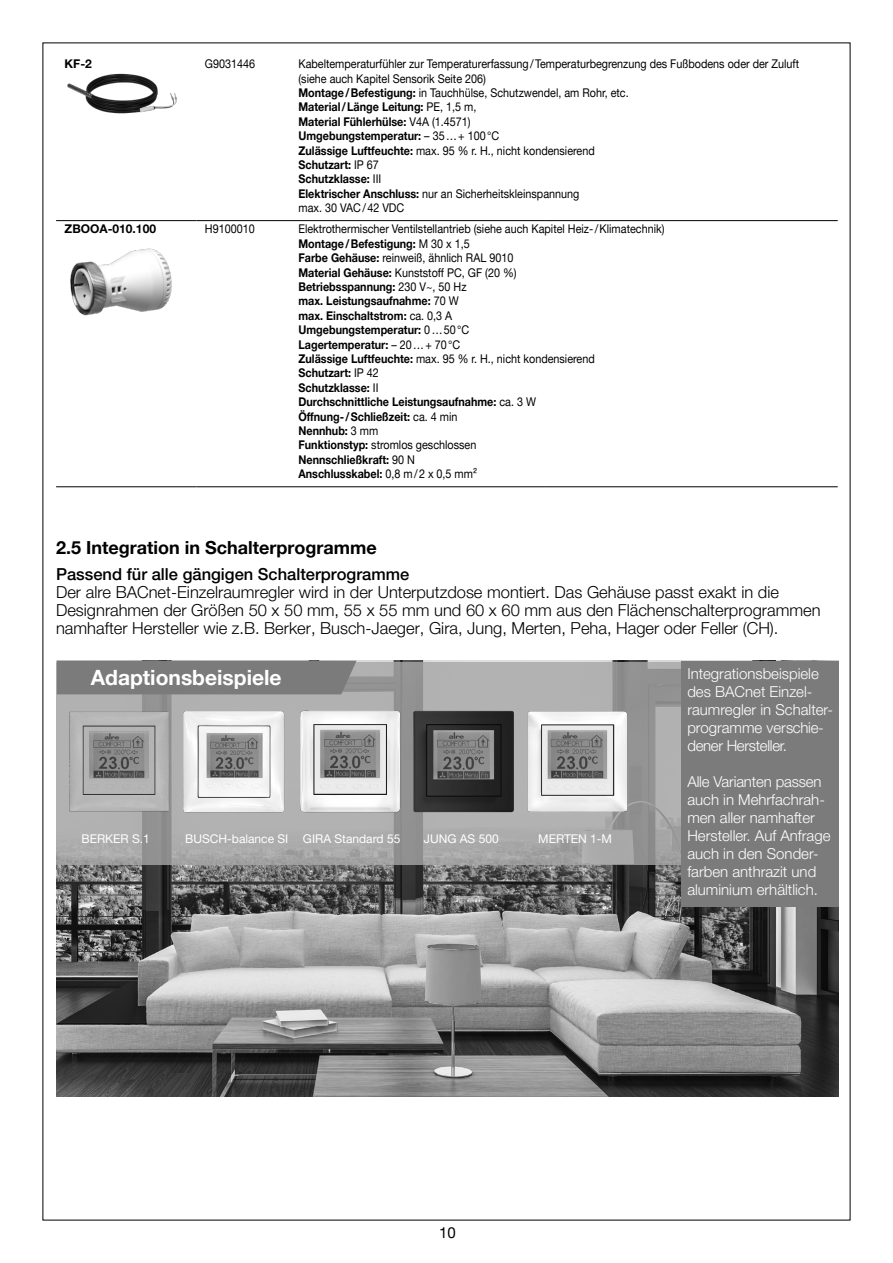
<style>
.page{position:relative;width:893px;height:1263px;background:#fff}
.page>*{position:absolute;margin:0;border:0;box-sizing:border-box;transform-origin:0 0}
.t1{font:700 21px "Helvetica Neue LT Pro";color:#fff}
.t2{font:700 18px "Helvetica Neue LT Pro";color:#000}
.t3{font:300 16.5px/18px "Helvetica Neue LT Pro";color:#000}
.t4{font:500 16.5px "Helvetica Neue LT Pro";color:#000}
.t5{font:300 15px/18px "Helvetica Neue LT Pro";color:#fff}
.t6{font:15px "Helvetica Neue LT Pro";color:#000}
.t7{font:700 12px/14.4px "Helvetica Neue LT Pro";color:#000;scale:.9 1}
.t8{font:12px/14.4px "Helvetica Neue LT Pro";color:#000;scale:.9 1}
.t9{font:12px "Helvetica Neue LT Pro";color:#fff}
.t10{font:700 12px "Helvetica Neue LT Pro";color:#000}
.s1{font-weight:700}
.s2{font-weight:400}
</style>
<div class="page">
<hr style="left:56px;top:220px;width:140px;height:1px;background:#000">
<hr style="left:196px;top:220px;width:94px;height:1px;background:#000">
<hr style="left:290px;top:220px;width:255px;height:1px;background:#000">
<hr style="left:545px;top:220px;width:293px;height:1px;background:#000">
<hr style="left:56px;top:486px;width:140px;height:1px;background:#000">
<hr style="left:196px;top:486px;width:94px;height:1px;background:#000">
<hr style="left:290px;top:486px;width:255px;height:1px;background:#000">
<hr style="left:545px;top:486px;width:293px;height:1px;background:#000">
<img style="left:67px;top:73px;width:110px;height:41px">
<img style="left:70px;top:248px;width:102px;height:68px">
<img style="left:56px;top:661px;width:782px;height:435px">
<svg style="left:56px;top:662px;width:625px;height:202px;fill:#aeaeae"></svg>
<div style="left:681px;top:661px;width:157px;height:246px;background:#7b7b7b"></div>
<img style="left:517px;top:705px;width:118px;height:110px">
<img style="left:61px;top:709px;width:118px;height:109px">
<img style="left:176px;top:709px;width:117px;height:107px">
<img style="left:298px;top:706px;width:102px;height:107px">
<img style="left:400px;top:703px;width:117px;height:113px">
<div style="left:57px;top:661px;width:300px;height:33px;background:#7b7b7b"></div>
<p class="t10" style="left:65px;top:56px;width:29px">KF-2</p>
<p class="t8" style="left:205px;top:56px;width:57px">G9031446</p>
<p class="t8" style="left:298px;top:56px;width:558px">Kabeltemperaturfühler zur Temperaturerfassung/Temperaturbegrenzung des Fußbodens oder der Zuluft (siehe auch Kapitel Sensorik Seite 206)<br><span class="s1">Montage/Befestigung:</span> in Tauchhülse, Schutzwendel, am Rohr, etc.<br><span class="s1">Material/Länge Leitung:</span> PE, 1,5 m,<br><span class="s1">Material Fühlerhülse:</span> V4A (1.4571)<br><span class="s1">Umgebungstemperatur:</span> – 35…+ 100°C<br><span class="s1">Zulässige Luftfeuchte:</span> max. 95 % r. H., nicht kondensierend<br><span class="s1">Schutzart:</span> IP 67<br><span class="s1">Schutzklasse:</span> III<br><span class="s1">Elektrischer Anschluss:</span> nur an Sicherheitskleinspannung<br>max. 30 VAC/42 VDC</p>
<p class="t10" style="left:65px;top:222px;width:93px">ZBOOA-010.100</p>
<p class="t8" style="left:205px;top:222px;width:57px">H9100010</p>
<p class="t7" style="left:298px;top:222px;width:408px"><span class="s2">Elektrothermischer Ventilstellantrieb (siehe auch Kapitel Heiz-/Klimatechnik)<br></span>Montage/Befestigung: <span class="s2">M 30 x 1,5<br></span>Farbe Gehäuse: <span class="s2">reinweiß, ähnlich RAL 9010<br></span>Material Gehäuse: <span class="s2">Kunststoff PC, GF (20 %)<br></span>Betriebsspannung: <span class="s2">230 V~, 50 Hz<br></span>max. Leistungsaufnahme: <span class="s2">70 W<br></span>max. Einschaltstrom: <span class="s2">ca. 0,3 A<br></span>Umgebungstemperatur: <span class="s2">0…50°C<br></span>Lagertemperatur: <span class="s2">– 20…+ 70°C<br></span>Zulässige Luftfeuchte: <span class="s2">max. 95 % r. H., nicht kondensierend<br></span>Schutzart: <span class="s2">IP 42<br></span>Schutzklasse: <span class="s2">II<br></span>Durchschnittliche Leistungsaufnahme: <span class="s2">ca. 3 W<br></span>Öffnung- /Schließzeit: <span class="s2">ca. 4 min<br></span>Nennhub: <span class="s2">3 mm<br></span>Funktionstyp: <span class="s2">stromlos geschlossen<br></span>Nennschließkraft: <span class="s2">90 N<br></span>Anschlusskabel: <span class="s2">0,8 m/2 x 0,5 mm²</span></p>
<h2 class="t2" style="left:56px;top:536px;width:322px">2.5 Integration in Schalterprogramme</h2>
<h3 class="t4" style="left:56px;top:564px;width:355px">Passend für alle gängigen Schalterprogramme</h3>
<p class="t3" style="left:56px;top:583px;width:766px">Der alre BACnet-Einzelraumregler wird in der Unterputzdose montiert. Das Gehäuse passt exakt in die<br>Designrahmen der Größen 50 x 50 mm, 55 x 55 mm und 60 x 60 mm aus den Flächenschalterprogrammen namhafter Hersteller wie z.B. Berker, Busch-Jaeger, Gira, Jung, Merten, Peha, Hager oder Feller (CH).</p>
<p class="t5" style="left:687px;top:665px;width:147px">Integrationsbeispiele des BACnet Einzel&shy;raumregler in Schalter&shy;programme verschie&shy;dener Hersteller.</p>
<p class="t5" style="left:687px;top:773px;width:145px">Alle Varianten passen auch in Mehrfachrah&shy;men aller namhafter<br>Hersteller. Auf Anfrage auch in den Sonder&shy;farben anthrazit und aluminium erhältlich.</p>
<h1 class="t1" style="left:91px;top:664px;width:192px">Adaptionsbeispiele</h1>
<p class="t9" style="left:81px;top:831px;width:70px">BERKER S.1</p>
<p class="t9" style="left:185px;top:831px;width:217px">BUSCH-balance SI GIRA Standard 55</p>
<p class="t9" style="left:424px;top:831px;width:76px">JUNG AS 500</p>
<p class="t9" style="left:538px;top:831px;width:75px">MERTEN 1-M</p>
<p class="t6" style="left:439px;top:1223px;width:18px">10</p>
</div>
